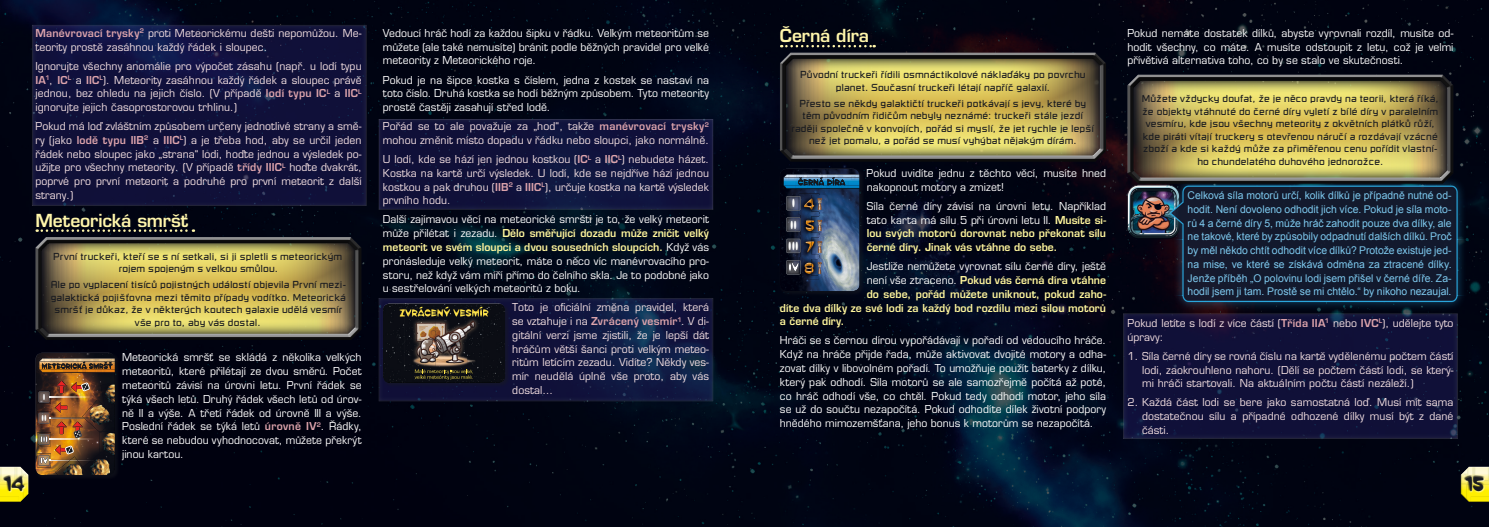
<style>
.page{position:relative;width:1489px;height:527px;background:#fff}
.page>*{position:absolute;margin:0;border:0;box-sizing:border-box;transform-origin:0 0}
.t1{font:500 21.25px "Amorpheus";color:#181a20}
.t2{font:600 17.5px "Eurostile CE";letter-spacing:-.005em;color:#fff6ab}
.t3{font:500 12.5px/21.4px "Amorpheus";color:#fff}
.t4{font:500 10.62px/13.8px "Eurostile CE";letter-spacing:.005em;color:#fff;text-align:justify}
.t5{font:500 10.62px/13.8px "Eurostile CE";letter-spacing:.01em;color:#f4e0e2;text-align:justify}
.t6{font:10.62px/13.8px "Arial";color:#7cc7ec;text-align:justify}
.t7{font:600 10.62px/13.8px "Eurostile CE";letter-spacing:.005em;color:#fff69d;text-align:justify}
.t8{font:500 10px/12.5px "Russell Square CE";letter-spacing:.01em;color:#181a20;text-align:center}
.t9{font:500 9.38px "Amorpheus";color:#fff}
.s1{font-weight:600;color:#dda4ac}
.s2{font-weight:600;color:#fff69d}
.s3{font-weight:500;color:#fff}
</style>
<div class="page">
<img style="left:0;top:0;width:1488px;height:526px">
<svg style="left:1460px;top:465px;width:28px;height:8px"></svg>
<svg style="left:1460px;top:473px;width:28px;height:30px"></svg>
<div style="left:1463px;top:477px;width:22px;height:15px;background:#fff;opacity:.75"></div>
<div style="left:1463px;top:474px;width:21px;height:16px;background:#181a20;opacity:.75"></div>
<svg style="left:0;top:465px;width:30px;height:38px"></svg>
<div style="left:2px;top:476px;width:24px;height:16px;background:#fff;opacity:.75"></div>
<div style="left:2px;top:474px;width:24px;height:16px;background:#181a20;opacity:.75"></div>
<img style="left:1127px;top:177px;width:339px;height:134px">
<div style="left:32px;top:24px;width:336px;height:182px;background:#fff;opacity:.5"></div>
<div style="left:378px;top:118px;width:336px;height:92px;background:#10113b"></div>
<div style="left:378px;top:296px;width:336px;height:105px;background:#fff;opacity:.5"></div>
<div style="left:1122px;top:312px;width:336px;height:127px;background:#101038"></div>
<svg style="left:37px;top:229px;width:157px;height:3px"></svg>
<div style="left:34px;top:351px;width:86px;height:128px;background:#181a20;opacity:.5"></div>
<div style="left:35px;top:354px;width:80px;height:121px;background:#181a20;opacity:.75"></div>
<div style="left:382px;top:302px;width:128px;height:85px;background:#121230"></div>
<svg style="left:378px;top:298px;width:127px;height:102px"></svg>
<div style="left:383px;top:303px;width:122px;height:76px;background:#fff;opacity:.75"></div>
<div style="left:383px;top:305px;width:122px;height:78px;background:#181a20;opacity:.75"></div>
<svg style="left:35px;top:237px;width:328px;height:3px"></svg>
<div style="left:35px;top:240px;width:328px;height:101px;background:#181a20;opacity:.75"></div>
<svg style="left:781px;top:45px;width:93px;height:2px"></svg>
<div style="left:778px;top:167px;width:86px;height:129px;background:#181a20;opacity:.5"></div>
<div style="left:779px;top:168px;width:80px;height:119px;background:#fff;opacity:.75"></div>
<div style="left:779px;top:171px;width:80px;height:120px;background:#181a20;opacity:.75"></div>
<svg style="left:779px;top:52px;width:328px;height:4px"></svg>
<div style="left:779px;top:56px;width:328px;height:107px;background:#181a20;opacity:.75"></div>
<svg style="left:1126px;top:74px;width:328px;height:4px"></svg>
<div style="left:1126px;top:78px;width:328px;height:107px;background:#181a20;opacity:.75"></div>
<p class="t5" style="left:35px;top:26px;width:327px"><span class="s1">Manévrovací trysky</span><sup>2</sup> proti Meteorickému dešti nepomůžou. Me&shy;teority prostě zasáhnou každý řádek i sloupec.</p>
<p class="t5" style="left:35px;top:59px;width:327px">Ignorujte všechny anomálie pro výpočet zásahu (např. u lodí typu <span class="s1">IA</span><sup>1</sup>, <span class="s1">IC</span><sup>L</sup> a <span class="s1">IIC</span><sup>L</sup>). Meteority zasáhnou každý řádek a sloupec právě jednou, bez ohledu na jejich číslo. (V případě <span class="s1">lodí typu IC</span><sup>L</sup> a <span class="s1">IIC</span><sup>L </sup>ignorujte jejich časoprostorovou trhlinu.)</p>
<p class="t5" style="left:35px;top:119px;width:327px">Pokud má loď zvláštním způsobem určeny jednotlivé strany a smě&shy;ry (jako <span class="s1">lodě typu IIB</span><sup>2</sup> a <span class="s1">IIIC</span><sup>L</sup>) a je třeba hod, aby se určil jeden řádek nebo sloupec jako „strana“ lodi, hoďte jednou a výsledek po&shy;užijte pro všechny meteority. (V případě <span class="s1">třídy IIIC</span><sup>L</sup> hoďte dvakrát, poprvé pro první meteorit a podruhé pro první meteorit z další strany.)</p>
<h2 class="t2" style="left:35px;top:209px;width:154px">Meteorická smršť</h2>
<p class="t8" style="left:53px;top:249px;width:290px">První truckeři, kteří se s ní setkali, si ji spletli s meteorickým rojem spojeným s velkou smůlou.</p>
<p class="t8" style="left:51px;top:277px;width:297px">Ale po vyplacení tisíců pojistných událostí objevila První mezi&shy;galaktická pojišťovna mezi těmito případy vodítko. Meteorická smršť je důkaz, že v některých koutech galaxie udělá vesmír vše pro to, aby vás dostal.</p>
<p class="t9" style="left:43px;top:391px;width:4px">i</p>
<p class="t9" style="left:41px;top:412px;width:7px">iI</p>
<p class="t4" style="left:122px;top:350px;width:241px">Meteorická smršť se skládá z několika velkých meteoritů, které přilétají ze dvou směrů. Počet meteoritů závisí na úrovni letu. První řádek se týká všech letů. Druhý řádek všech letů od úrov&shy;ně II a výše. A třetí řádek od úrovně III a výše.<br>Poslední řádek se týká letů <span class="s1">úrovně IV</span><sup>2</sup>. Řádky, které se nebudou vyhodnocovat, můžete překrýt jinou kartou.</p>
<p class="t4" style="left:383px;top:26px;width:327px">Vedoucí hráč hodí za každou šipku v řádku. Velkým meteoritům se můžete (ale také nemusíte) bránit podle běžných pravidel pro velké meteority z Meteorického roje.</p>
<p class="t4" style="left:383px;top:73px;width:328px">Pokud je na šipce kostka s číslem, jedna z kostek se nastaví na toto číslo. Druhá kostka se hodí běžným způsobem. Tyto meteority prostě častěji zasahují střed lodě.</p>
<p class="t5" style="left:383px;top:119px;width:327px">Pořád se to ale považuje za „hod“, takže <span class="s1">manévrovací trysky</span><sup>2 </sup>mohou změnit místo dopadu v řádku nebo sloupci, jako normálně.</p>
<p class="t5" style="left:383px;top:152px;width:327px">U lodí, kde se hází jen jednou kostkou (<span class="s1">IC</span><sup>L</sup> a <span class="s1">IIC</span><sup>L</sup>) nebudete házet.<br>Kostka na kartě určí výsledek. U lodí, kde se nejdříve hází jednou kostkou a pak druhou (<span class="s1">IIB</span><sup>2</sup> a <span class="s1">IIIC</span><sup>L</sup>), určuje kostka na kartě výsledek prvního hodu.</p>
<p class="t4" style="left:383px;top:212px;width:327px">Další zajímavou věcí na meteorické smršti je to, že velký meteorit může přilétat i zezadu. <span class="s2">Dělo směřující dozadu může zničit velký meteorit ve svém sloupci a dvou sousedních sloupcích.</span> Když vás pronásleduje velký meteorit, máte o něco víc manévrovacího pro&shy;storu, než když vám míří přímo do čelního skla. Je to podobné jako u sestřelování velkých meteoritů z boku.</p>
<p class="t5" style="left:512px;top:300px;width:198px">Toto je oficiální změna pravidel, která se vztahuje i na <span class="s1">Zvrácený vesmír</span><sup>1</sup>. V di&shy;gitální verzi jsme zjistili, že je lepší dát hráčům větší šanci proti velkým meteo&shy;ritům letícím zezadu. Vidíte? Někdy ves&shy;mír neudělá úplně vše proto, aby vás dostal…</p>
<h2 class="t2" style="left:780px;top:25px;width:91px">Černá díra</h2>
<p class="t4" style="left:1127px;top:26px;width:327px">Pokud nemáte dostatek dílků, abyste vyrovnali rozdíl, musíte od&shy;hodit všechny, co máte. A musíte odstoupit z letu, což je velmi přívětivá alternativa toho, co by se stalo ve skutečnosti.</p>
<p class="t8" style="left:800px;top:68px;width:287px">Původní truckeři řídili osmnáctikolové náklaďáky po povrchu planet. Současní truckeři létají napříč galaxií.</p>
<p class="t8" style="left:791px;top:96px;width:304px">Přesto se někdy galaktičtí truckeři potkávají s jevy, které by těm původním řidičům nebyly neznámé: truckeři stále jezdí raději společně v konvojích, pořád si myslí, že jet rychle je lepší než jet pomalu, a pořád se musí vyhýbat nějakým dírám.</p>
<p class="t8" style="left:1141px;top:91px;width:298px">Můžete vždycky doufat, že je něco pravdy na teorii, která říká, že objekty vtáhnuté do černé díry vyletí z bílé díry v paralelním vesmíru, kde jsou všechny meteority z okvětních plátků růží, kde piráti vítají truckery s otevřenou náručí a rozdávají vzácné zboží a kde si každý může za přiměřenou cenu pořídit vlastní&shy;ho chundelatého duhového jednorožce.</p>
<p class="t4" style="left:866px;top:166px;width:241px">Pokud uvidíte jednu z těchto věcí, musíte hned nakopnout motory a zmizet!</p>
<p class="t7" style="left:866px;top:199px;width:241px"><span class="s3">Síla černé díry závisí na úrovni letu. Například tato karta má sílu 5 při úrovni letu II.</span> Musíte si&shy;lou svých motorů dorovnat nebo překonat sílu černé díry. Jinak vás vtáhne do sebe.</p>
<p class="t4" style="left:866px;top:259px;width:241px">Jestliže nemůžete vyrovnat sílu černé díry, ještě</p>
<p class="t7" style="left:866px;top:273px;width:241px"><span class="s3">není vše ztraceno.</span> Pokud vás černá díra vtáhne</p>
<p class="t7" style="left:866px;top:286px;width:241px">do sebe, pořád můžete uniknout, pokud zaho-</p>
<p class="t7" style="left:780px;top:300px;width:328px">díte dva dílky ze své lodi za každý bod rozdílu mezi silou motorů</p>
<p class="t7" style="left:780px;top:314px;width:66px">a černé díry.</p>
<p class="t4" style="left:780px;top:333px;width:327px">Hráči se s černou dírou vypořádávají v pořadí od vedoucího hráče.<br>Když na hráče přijde řada, může aktivovat dvojité motory a odha&shy;zovat dílky v libovolném pořadí. To umožňuje použít baterky z dílku, který pak odhodí. Síla motorů se ale samozřejmě počítá až poté, co hráč odhodí vše, co chtěl. Pokud tedy odhodí motor, jeho síla se už do součtu nezapočítá. Pokud odhodíte dílek životní podpory hnědého mimozemšťana, jeho bonus k motorům se nezapočítá.</p>
<p class="t3" style="left:788px;top:192px;width:12px">i iI iII</p>
<p class="t6" style="left:1187px;top:188px;width:266px">Celková síla motorů určí, kolik dílků je případně nutné od&shy;hodit. Není dovoleno odhodit jich více. Pokud je síla moto&shy;rů 4 a černé díry 5, může hráč zahodit pouze dva dílky, ale ne takové, které by způsobily odpadnutí dalších dílků. Proč by měl někdo chtít odhodit více dílků? Protože existuje jed&shy;na mise, ve které se získává odměna za ztracené dílky.<br>Jenže příběh „O polovinu lodi jsem přišel v černé díře. Za&shy;hodil jsem ji tam. Prostě se mi chtělo.“ by nikoho nezaujal.</p>
<p class="t5" style="left:1127px;top:316px;width:327px">Pokud letíte s lodí z více částí (<span class="s1">Třída IIA</span><sup>1</sup> nebo <span class="s1">IVC</span><sup>L</sup>), udělejte tyto úpravy:</p>
<p class="t5" style="left:1141px;top:349px;width:313px;text-indent:-15px">1. Síla černé díry se rovná číslu na kartě vydělenému počtem částí lodi, zaokrouhleno nahoru. (Dělí se počtem částí lodi, se který&shy;mi hráči startovali. Na aktuálním počtu částí nezáleží.)</p>
<p class="t5" style="left:1141px;top:395px;width:313px;text-indent:-15px">2. Každá část lodi se bere jako samostatná loď. Musí mít sama dostatečnou sílu a případné odhozené dílky musí být z dané části.</p>
<h1 class="t1" style="left:4px;top:470px;width:21px">14</h1>
<h1 class="t1" style="left:1465px;top:470px;width:20px">15</h1>
</div>
